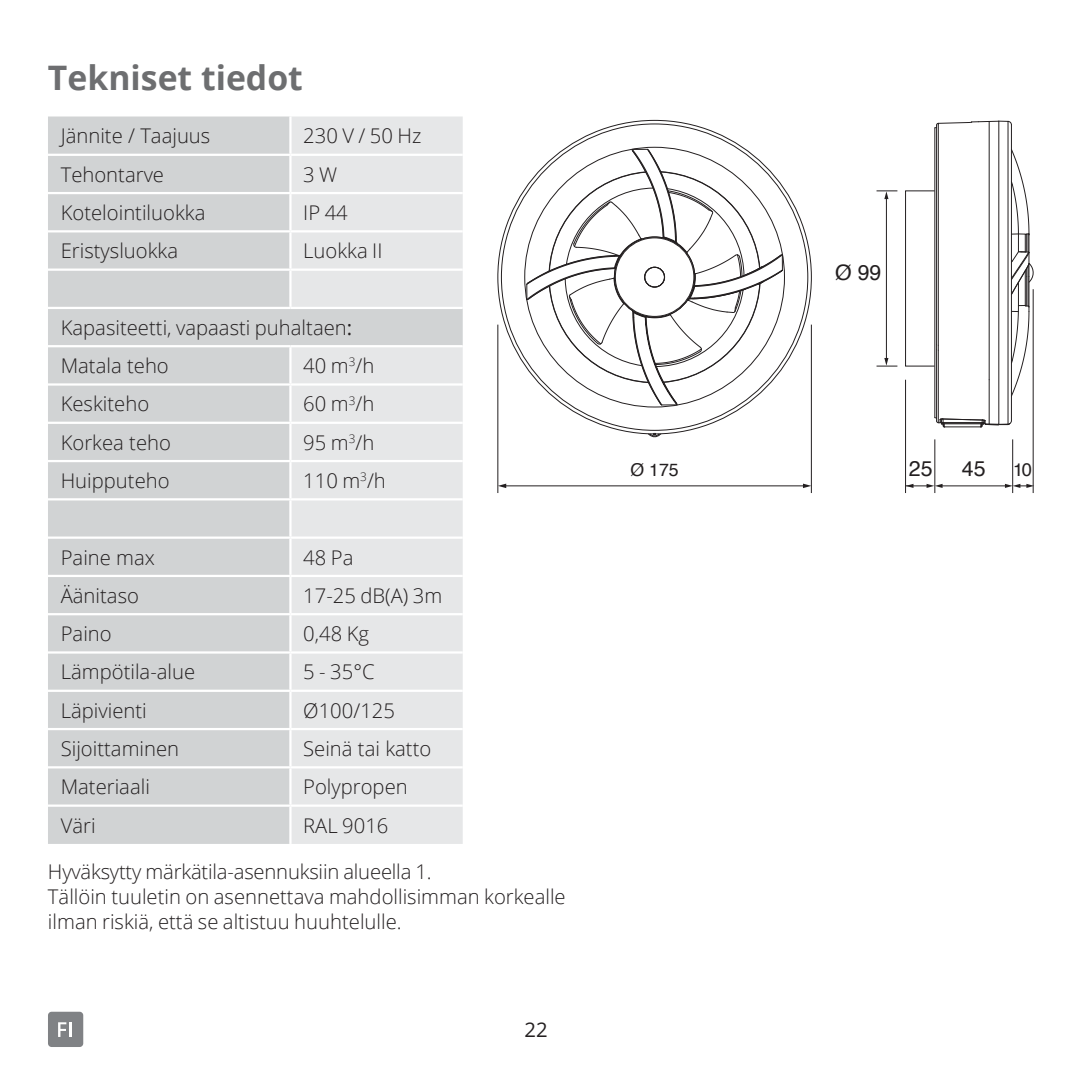
<style>
.page{position:relative;width:1085px;height:1085px;background:#fff}
.page>*{position:absolute;margin:0;border:0;box-sizing:border-box;transform-origin:0 0}
.t1{font:700 33.75px "Open Sans";color:#6d6e70}
.t2{font:21.38px "Helvetica";color:#231f20}
.t3{font:300 20.25px/24.8px "Open Sans";color:#231f20}
.t4{font:20.25px "Open Sans";color:#231f20}
.t5{font:18.22px "Helvetica";color:#231f20}
.t6{font:17.78px "Helvetica";color:#231f20}
.s1{font-weight:400}
</style>
<div class="page">
<div style="left:48px;top:1011px;width:35px;height:36px;background:#808285;border-radius:4px"></div>
<svg style="left:58px;top:1022px;width:14px;height:14px"></svg>
<svg style="left:647px;top:433px;width:14px;height:4px"></svg>
<svg style="left:526px;top:148px;width:257px;height:259px"></svg>
<hr style="left:811px;top:324px;width:1px;height:169px;background:#231f20">
<hr style="left:497px;top:324px;width:1px;height:169px;background:#231f20">
<hr style="left:504px;top:485px;width:300px;height:1px;background:#231f20">
<svg style="left:498px;top:483px;width:8px;height:5px"></svg>
<svg style="left:803px;top:483px;width:8px;height:5px"></svg>
<hr style="left:998px;top:121px;width:1px;height:303px;background:#231f20">
<hr style="left:1011px;top:125px;width:1px;height:295px;background:#231f20">
<hr style="left:934px;top:128px;width:1px;height:289px;background:#231f20">
<hr style="left:937px;top:124px;width:1px;height:221px;background:#231f20">
<hr style="left:936px;top:126px;width:1px;height:218px;background:#231f20">
<hr style="left:936px;top:349px;width:1px;height:72px;background:#231f20">
<hr style="left:1007px;top:121px;width:1px;height:303px;background:#231f20">
<hr style="left:988px;top:380px;width:1px;height:44px;background:#231f20">
<hr style="left:988px;top:121px;width:1px;height:259px;background:#231f20">
<hr style="left:937px;top:350px;width:1px;height:73px;background:#231f20">
<svg style="left:934px;top:121px;width:78px;height:7px"></svg>
<svg style="left:934px;top:417px;width:78px;height:11px"></svg>
<svg style="left:1010px;top:149px;width:24px;height:248px"></svg>
<hr style="left:1012px;top:439px;width:1px;height:54px;background:#231f20">
<hr style="left:1032px;top:289px;width:1px;height:204px;background:#231f20">
<hr style="left:934px;top:439px;width:1px;height:54px;background:#231f20">
<hr style="left:941px;top:485px;width:65px;height:1px;background:#231f20">
<hr style="left:905px;top:380px;width:1px;height:113px;background:#231f20">
<svg style="left:906px;top:484px;width:36px;height:4px"></svg>
<svg style="left:1004px;top:484px;width:30px;height:4px"></svg>
<div style="left:905px;top:190px;width:30px;height:176px;border:1px solid #231f20"></div>
<hr style="left:886px;top:198px;width:1px;height:161px;background:#231f20">
<svg style="left:876px;top:190px;width:21px;height:9px"></svg>
<svg style="left:876px;top:358px;width:21px;height:9px"></svg>
<div style="left:48px;top:116px;width:242px;height:728px;background:#d1d3d4"></div>
<div style="left:290px;top:116px;width:173px;height:728px;background:#e6e7e8"></div>
<hr style="left:289px;top:116px;width:2px;height:38px;background:#fff">
<hr style="left:48px;top:154px;width:242px;height:2px;background:#fff">
<hr style="left:290px;top:154px;width:173px;height:2px;background:#fff">
<hr style="left:289px;top:156px;width:2px;height:36px;background:#fff">
<hr style="left:48px;top:192px;width:242px;height:2px;background:#fff">
<hr style="left:290px;top:192px;width:173px;height:2px;background:#fff">
<hr style="left:289px;top:194px;width:2px;height:36px;background:#fff">
<hr style="left:48px;top:230px;width:242px;height:2px;background:#fff">
<hr style="left:290px;top:230px;width:173px;height:2px;background:#fff">
<hr style="left:289px;top:232px;width:2px;height:36px;background:#fff">
<hr style="left:48px;top:268px;width:242px;height:3px;background:#fff">
<hr style="left:290px;top:268px;width:173px;height:3px;background:#fff">
<hr style="left:289px;top:271px;width:2px;height:36px;background:#fff">
<hr style="left:48px;top:307px;width:242px;height:2px;background:#fff">
<hr style="left:290px;top:307px;width:173px;height:2px;background:#fff">
<hr style="left:48px;top:345px;width:242px;height:2px;background:#fff">
<hr style="left:290px;top:345px;width:173px;height:2px;background:#fff">
<hr style="left:289px;top:347px;width:2px;height:36px;background:#fff">
<hr style="left:48px;top:383px;width:242px;height:2px;background:#fff">
<hr style="left:290px;top:383px;width:173px;height:2px;background:#fff">
<hr style="left:289px;top:385px;width:2px;height:36px;background:#fff">
<hr style="left:48px;top:421px;width:242px;height:3px;background:#fff">
<hr style="left:290px;top:421px;width:173px;height:3px;background:#fff">
<hr style="left:289px;top:424px;width:2px;height:36px;background:#fff">
<hr style="left:48px;top:460px;width:242px;height:2px;background:#fff">
<hr style="left:290px;top:460px;width:173px;height:2px;background:#fff">
<hr style="left:289px;top:462px;width:2px;height:36px;background:#fff">
<hr style="left:48px;top:498px;width:242px;height:2px;background:#fff">
<hr style="left:290px;top:498px;width:173px;height:2px;background:#fff">
<hr style="left:289px;top:500px;width:2px;height:36px;background:#fff">
<hr style="left:48px;top:536px;width:242px;height:3px;background:#fff">
<hr style="left:290px;top:536px;width:173px;height:3px;background:#fff">
<hr style="left:289px;top:539px;width:2px;height:36px;background:#fff">
<hr style="left:48px;top:575px;width:242px;height:2px;background:#fff">
<hr style="left:290px;top:575px;width:173px;height:2px;background:#fff">
<hr style="left:289px;top:577px;width:2px;height:36px;background:#fff">
<hr style="left:48px;top:613px;width:242px;height:2px;background:#fff">
<hr style="left:290px;top:613px;width:173px;height:2px;background:#fff">
<hr style="left:289px;top:615px;width:2px;height:36px;background:#fff">
<hr style="left:48px;top:651px;width:242px;height:2px;background:#fff">
<hr style="left:290px;top:651px;width:173px;height:2px;background:#fff">
<hr style="left:289px;top:653px;width:2px;height:36px;background:#fff">
<hr style="left:48px;top:689px;width:242px;height:3px;background:#fff">
<hr style="left:290px;top:689px;width:173px;height:3px;background:#fff">
<hr style="left:289px;top:692px;width:2px;height:36px;background:#fff">
<hr style="left:48px;top:728px;width:242px;height:2px;background:#fff">
<hr style="left:290px;top:728px;width:173px;height:2px;background:#fff">
<hr style="left:289px;top:730px;width:2px;height:36px;background:#fff">
<hr style="left:48px;top:766px;width:242px;height:2px;background:#fff">
<hr style="left:290px;top:766px;width:173px;height:2px;background:#fff">
<hr style="left:289px;top:768px;width:2px;height:36px;background:#fff">
<hr style="left:48px;top:804px;width:242px;height:2px;background:#fff">
<hr style="left:290px;top:804px;width:173px;height:2px;background:#fff">
<hr style="left:289px;top:806px;width:2px;height:38px;background:#fff">
<h1 class="t1" style="left:48px;top:54px;width:256px">Tekniset tiedot</h1>
<p class="t3" style="left:61px;top:123px;width:151px">Jännite / Taajuus</p>
<p class="t3" style="left:303px;top:123px;width:120px">230 V / 50 Hz</p>
<p class="t3" style="left:61px;top:161px;width:105px">Tehontarve</p>
<p class="t3" style="left:303px;top:161px;width:36px">3 W</p>
<p class="t3" style="left:61px;top:200px;width:146px">Kotelointiluokka</p>
<p class="t3" style="left:303px;top:200px;width:46px">IP 44</p>
<p class="t3" style="left:61px;top:238px;width:119px">Eristysluokka</p>
<p class="t3" style="left:303px;top:238px;width:81px">Luokka II</p>
<p class="t3" style="left:61px;top:308px;width:293px;line-height:38.2px">Kapasiteetti, vapaasti puhaltaen<span class="s1">:<br></span>Matala teho</p>
<p class="t3" style="left:303px;top:353px;width:73px">40 m<sup>3</sup>/h</p>
<p class="t3" style="left:61px;top:391px;width:90px">Keskiteho</p>
<p class="t3" style="left:303px;top:391px;width:73px">60 m<sup>3</sup>/h</p>
<p class="t3" style="left:61px;top:429px;width:112px">Korkea teho</p>
<p class="t3" style="left:303px;top:429px;width:73px">95 m<sup>3</sup>/h</p>
<p class="t3" style="left:61px;top:468px;width:110px">Huipputeho</p>
<p class="t3" style="left:303px;top:468px;width:84px">110 m<sup>3</sup>/h</p>
<p class="t3" style="left:61px;top:544px;width:96px">Paine max</p>
<p class="t3" style="left:303px;top:544px;width:52px">48 Pa</p>
<p class="t3" style="left:61px;top:582px;width:80px">Äänitaso</p>
<p class="t3" style="left:303px;top:582px;width:141px">17-25 dB(A) 3m</p>
<p class="t3" style="left:61px;top:621px;width:52px">Paino</p>
<p class="t3" style="left:303px;top:621px;width:67px">0,48 Kg</p>
<p class="t3" style="left:61px;top:659px;width:136px">Lämpötila-alue</p>
<p class="t3" style="left:303px;top:659px;width:73px">5 - 35°C</p>
<p class="t3" style="left:61px;top:697px;width:88px">Läpivienti</p>
<p class="t3" style="left:303px;top:697px;width:93px">Ø100/125</p>
<p class="t3" style="left:61px;top:735px;width:120px">Sijoittaminen</p>
<p class="t3" style="left:303px;top:735px;width:130px">Seinä tai katto</p>
<p class="t3" style="left:61px;top:774px;width:91px">Materiaali</p>
<p class="t3" style="left:303px;top:774px;width:106px">Polypropen</p>
<p class="t3" style="left:61px;top:812px;width:36px">Väri</p>
<p class="t3" style="left:303px;top:812px;width:87px">RAL 9016</p>
<p class="t3" style="left:48px;top:859px;width:519px">Hyväksytty märkätila-asennuksiin alueella 1.<br>Tällöin tuuletin on asennettava mahdollisimman korkealle ilman riskiä, että se altistuu huuhtelulle.</p>
<p class="t4" style="left:524px;top:1015px;width:25px">22</p>
<p class="t2" style="left:835px;top:263px;width:48px">Ø 99</p>
<p class="t2" style="left:908px;top:459px;width:25px">25</p>
<p class="t6" style="left:630px;top:462px;width:50px">Ø 175</p>
<p class="t2" style="left:961px;top:459px;width:25px">45</p>
<p class="t5" style="left:1013px;top:462px;width:20px">10</p>
</div>
